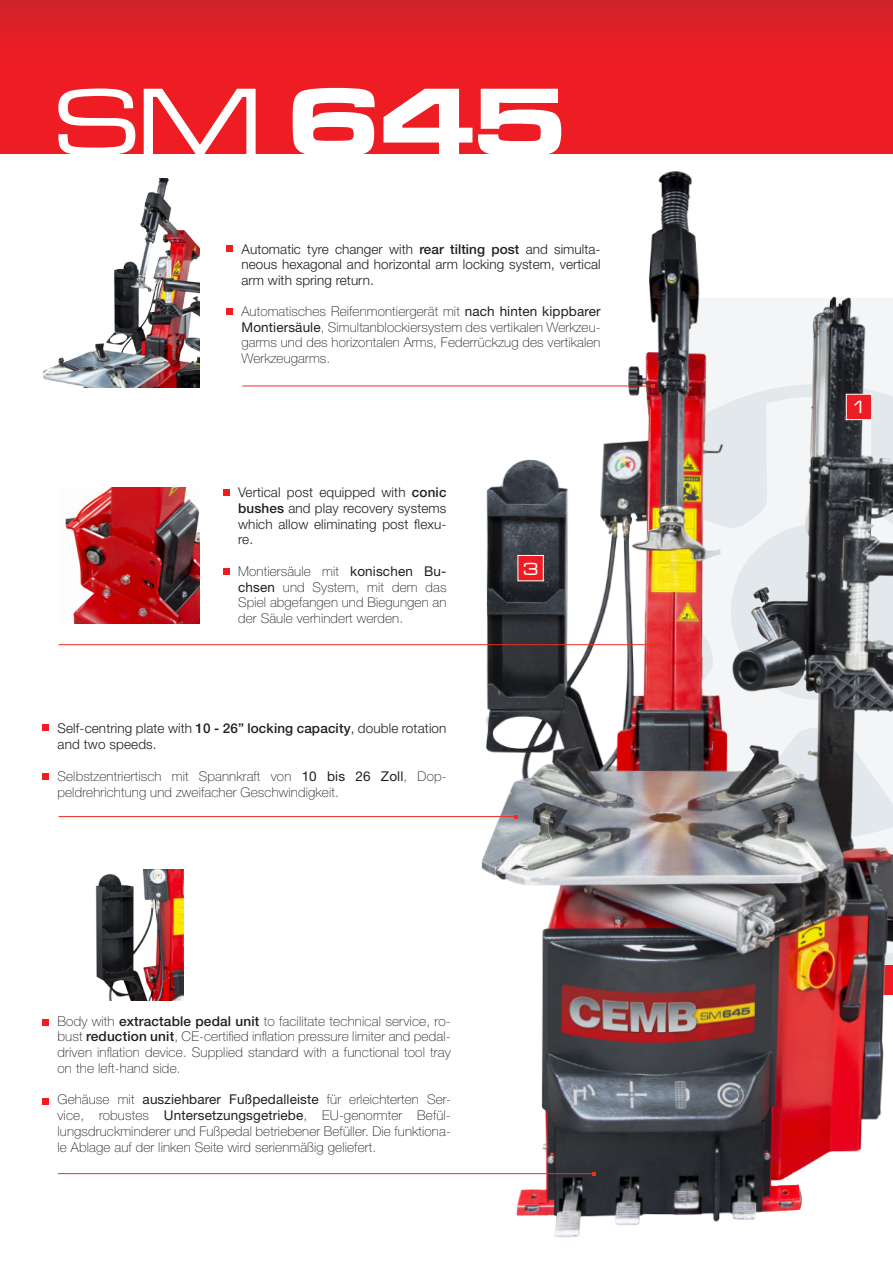
<style>
.page{position:relative;width:893px;height:1263px;background:#fff}
.page>*{position:absolute;margin:0;border:0;box-sizing:border-box;transform-origin:0 0}
.t1{font:99.15px "Microgramma D Bold Exte";color:#fff;scale:1.05 1}
.t2{font:18.3px "Microgramma D Medi Exte";color:#fff}
.t3{font:100 13.5px/15.8px "Helvetica Neue LT Std";letter-spacing:.01em;color:#231f20;text-align:justify}
.t4{font:300 13.5px/15.8px "Helvetica Neue LT Std";letter-spacing:.01em;color:#231f20;text-align:justify}
.s1{font-family:"Microgramma D Medi Exte"}
.s2{font-weight:500}
.s3{font-weight:400}
</style>
<div class="page">
<img style="left:418px;top:153px;width:475px;height:1085px">
<div style="left:0;top:0;width:893px;height:153px;background:linear-gradient(to bottom,#dc2027,#f51c21)"></div>
<hr style="left:58px;top:1173px;width:536px;height:1px;background:#ee2e22">
<hr style="left:58px;top:644px;width:597px;height:1px;background:#ee2e22">
<hr style="left:58px;top:816px;width:458px;height:1px;background:#ee2e22">
<img style="left:95px;top:870px;width:89px;height:130px">
<img style="left:65px;top:487px;width:135px;height:136px">
<img style="left:42px;top:178px;width:158px;height:209px">
<div style="left:846px;top:394px;width:26px;height:26px;background:#ee1d23"></div>
<div style="left:846px;top:394px;width:26px;height:26px;border:1px solid #fff"></div>
<div style="left:518px;top:555px;width:25px;height:26px;background:#ee1d23"></div>
<hr style="left:242px;top:386px;width:411px;height:1px;background:#ee2e22">
<svg style="left:43px;top:1019px;width:6px;height:6px"></svg>
<svg style="left:43px;top:1098px;width:6px;height:6px"></svg>
<div style="left:226px;top:246px;width:7px;height:6px;background:#ee1d23"></div>
<div style="left:226px;top:308px;width:7px;height:6px;background:#ee1d23"></div>
<div style="left:223px;top:489px;width:7px;height:7px;background:#ee1d23"></div>
<div style="left:223px;top:568px;width:7px;height:6px;background:#ee1d23"></div>
<svg style="left:43px;top:725px;width:6px;height:6px"></svg>
<div style="left:43px;top:773px;width:6px;height:7px;background:#ee1d23"></div>
<h1 class="t1" style="left:55px;top:55px;width:489px"><span class="s1">SM</span> 645</h1>
<p class="t4" style="left:241px;top:241px;width:361px">Automatic tyre changer with <span class="s2">rear tilting post</span> and simulta&shy;neous hexagonal and horizontal arm locking system, vertical arm with spring return.</p>
<p class="t3" style="left:241px;top:303px;width:361px">Automatisches Reifenmontiergerät mit <span class="s3">nach hinten kippbarer Montiersäule</span>, Simultanblockiersystem des vertikalen Werkzeu&shy;garms und des horizontalen Arms, Federrückzug des vertikalen Werkzeugarms.</p>
<p class="t4" style="left:238px;top:484px;width:210px">Vertical post equipped with <span class="s2">conic bushes</span> and play recovery systems which allow eliminating post flexu&shy;re.</p>
<p class="t3" style="left:238px;top:563px;width:210px">Montiersäule mit <span class="s3">konischen Bu&shy;chsen</span> und System, mit dem das Spiel abgefangen und Biegungen an der Säule verhindert werden.</p>
<p class="t4" style="left:58px;top:719px;width:390px;line-height:16.5px">Self-centring plate with <span class="s2">10 - 26” locking capacity</span>, double rotation and two speeds.</p>
<p class="t3" style="left:58px;top:769px;width:390px">Selbstzentriertisch mit Spannkraft von <span class="s3">10 bis 26 Zoll</span>, Dop&shy;peldrehrichtung und zweifacher Geschwindigkeit.</p>
<h2 class="t2" style="left:523px;top:557px;width:17px">3</h2>
<p class="t3" style="left:58px;top:1013px;width:395px">Body with <span class="s2">extractable pedal unit</span> to facilitate technical service, ro&shy;bust <span class="s2">reduction unit</span>, CE-certified inflation pressure limiter and pedal&shy;driven inflation device. Supplied standard with a functional tool tray on the left-hand side.</p>
<p class="t3" style="left:58px;top:1091px;width:395px">Gehäuse mit <span class="s3">ausziehbarer Fußpedalleiste</span> für erleichterten Ser&shy;vice, robustes <span class="s3">Untersetzungsgetriebe</span>, EU-genormter Befül&shy;lungsdruckminderer und Fußpedal betriebener Befüller. Die funktiona&shy;le Ablage auf der linken Seite wird serienmäßig geliefert.</p>
<h2 class="t2" style="left:851px;top:396px;width:17px">1</h2>
</div>
